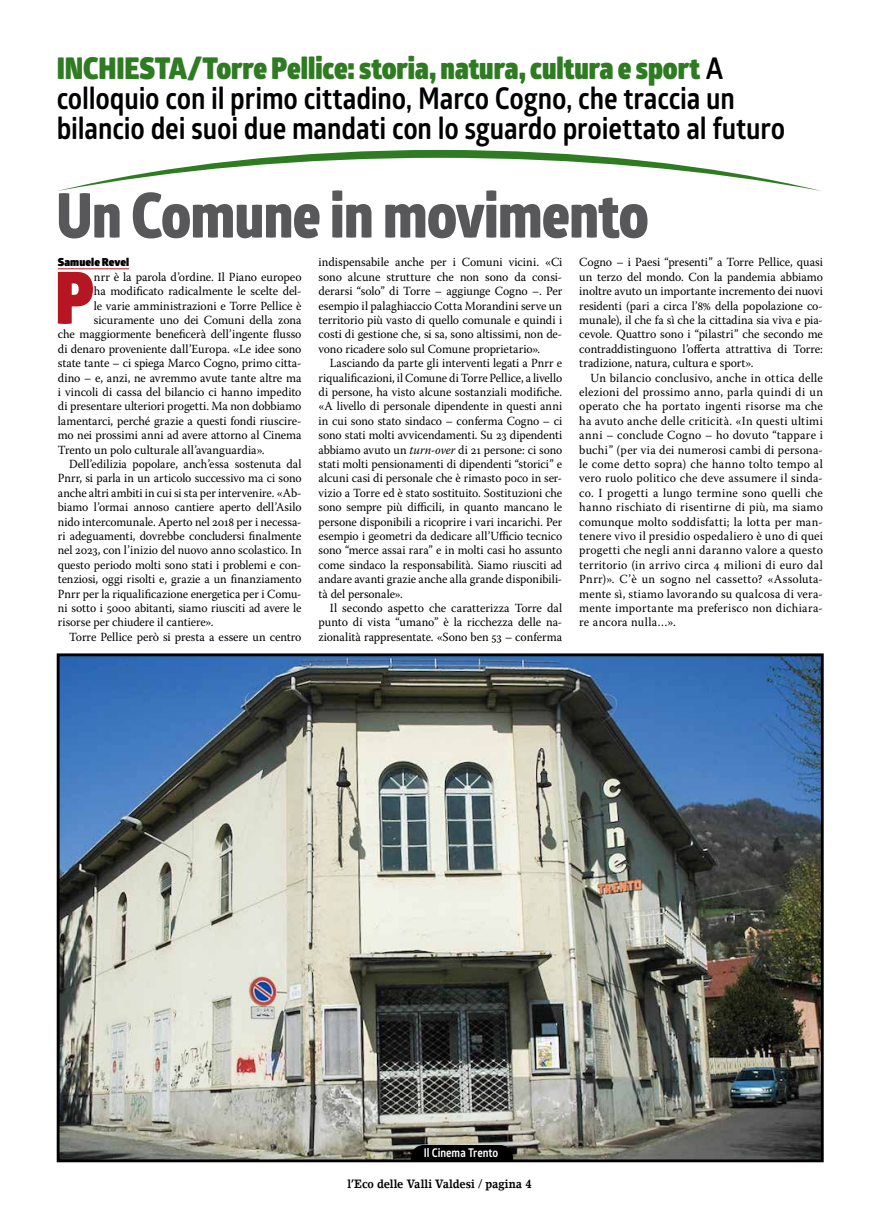
<style>
.page{position:relative;width:879px;height:1219px;background:#fff}
.page>*{position:absolute;margin:0;border:0;box-sizing:border-box;transform-origin:0 0}
.t1{font:900 72.4px "Glober";color:#b51621;scale:.88 1}
.t2{font:800 62px "Glober";letter-spacing:-.015em;color:#58585a;scale:.88 1}
.t3{font:700 30px/30px "Glober";letter-spacing:-.005em;color:#000;scale:.88 1}
.t4{font:12.4px/14.4px "Warnock Pro";color:#000;text-align:justify;scale:.96 1}
.t5{font:12.4px/14.4px "Warnock Pro";color:#000;text-align:justify;scale:.95 1}
.t6{font:700 12px "Lino Letter Std";letter-spacing:-.005em;color:#000;scale:.88 1}
.t7{font:700 12px "Glober";color:#fff;scale:.88 1}
.t8{font:900 11px "Glober";letter-spacing:.01em;color:#000}
.s1{font-weight:900;color:#2e7b22}
.s2{font-style:italic}
</style>
<div class="page">
<hr style="left:58px;top:269px;width:71px;height:1px;background:#b51621">
<img style="left:61px;top:657px;width:758px;height:501px">
<div style="left:57px;top:653px;width:766px;height:509px;border:3px solid #000"></div>
<div style="left:409px;top:1145px;width:105px;height:16px;background:#000"></div>
<svg style="left:58px;top:150px;width:763px;height:41px"></svg>
<h3 class="t3" style="left:57px;top:53px;width:829px"><span class="s1">INCHIESTA/Torre Pellice: storia, natura, cultura e sport</span> A colloquio con il primo cittadino, Marco Cogno, che traccia un bilancio dei suoi due mandati con lo sguardo proiettato al futuro</h3>
<h2 class="t2" style="left:56px;top:169px;width:675px">Un Comune in movimento</h2>
<p class="t8" style="left:58px;top:254px;width:73px">Samuele Revel</p>
<h1 class="t1" style="left:55px;top:242px;width:46px">P</h1>
<p class="t4" style="left:94px;top:269px;width:218px">nrr è la parola d’ordine. Il Piano europeo</p>
<p class="t4" style="left:94px;top:284px;width:218px">ha modificato radicalmente le scelte del-</p>
<p class="t4" style="left:94px;top:298px;width:218px">le varie amministrazioni e Torre Pellice è</p>
<p class="t4" style="left:94px;top:313px;width:218px">sicuramente uno dei Comuni della zona</p>
<p class="t4" style="left:58px;top:327px;width:255px">che maggiormente beneficerà dell’ingente flusso</p>
<p class="t4" style="left:58px;top:341px;width:255px">di denaro proveniente dall’Europa. «Le idee sono</p>
<p class="t4" style="left:58px;top:356px;width:255px">state tante – ci spiega Marco Cogno, primo citta-</p>
<p class="t4" style="left:58px;top:370px;width:255px">dino – e, anzi, ne avremmo avute tante altre ma</p>
<p class="t4" style="left:58px;top:385px;width:255px">i vincoli di cassa del bilancio ci hanno impedito</p>
<p class="t4" style="left:58px;top:399px;width:255px">di presentare ulteriori progetti. Ma non dobbiamo</p>
<p class="t4" style="left:58px;top:413px;width:255px">lamentarci, perché grazie a questi fondi riuscire-</p>
<p class="t4" style="left:58px;top:428px;width:255px">mo nei prossimi anni ad avere attorno al Cinema</p>
<p class="t4" style="left:58px;top:442px;width:217px">Trento un polo culturale all’avanguardia».</p>
<p class="t5" style="left:69px;top:457px;width:246px">Dell’edilizia popolare, anch’essa sostenuta dal</p>
<p class="t5" style="left:58px;top:471px;width:258px">Pnrr, si parla in un articolo successivo ma ci sono</p>
<p class="t5" style="left:58px;top:485px;width:258px">anche altri ambiti in cui si sta per intervenire. «Ab-</p>
<p class="t5" style="left:58px;top:500px;width:258px">biamo l’ormai annoso cantiere aperto dell’Asilo</p>
<p class="t5" style="left:58px;top:514px;width:258px">nido intercomunale. Aperto nel 2018 per i necessa-</p>
<p class="t5" style="left:58px;top:529px;width:258px">ri adeguamenti, dovrebbe concludersi finalmente</p>
<p class="t5" style="left:58px;top:543px;width:258px">nel 2023, con l’inizio del nuovo anno scolastico. In</p>
<p class="t5" style="left:58px;top:557px;width:258px">questo periodo molti sono stati i problemi e con-</p>
<p class="t5" style="left:58px;top:572px;width:258px">tenziosi, oggi risolti e, grazie a un finanziamento</p>
<p class="t5" style="left:58px;top:586px;width:258px">Pnrr per la riqualificazione energetica per i Comu-</p>
<p class="t5" style="left:58px;top:601px;width:258px">ni sotto i 5000 abitanti, siamo riusciti ad avere le</p>
<p class="t5" style="left:58px;top:615px;width:165px">risorse per chiudere il cantiere».</p>
<p class="t4" style="left:69px;top:629px;width:243px">Torre Pellice però si presta a essere un centro</p>
<p class="t4" style="left:318px;top:255px;width:255px">indispensabile anche per i Comuni vicini. «Ci sono alcune strutture che non sono da consi&shy;derarsi “solo” di Torre – aggiunge Cogno –. Per esempio il palaghiaccio Cotta Morandini serve un territorio più vasto di quello comunale e quindi i costi di gestione che, si sa, sono altissimi, non de&shy;vono ricadere solo sul Comune proprietario».</p>
<p class="t5" style="left:318px;top:356px;width:258px;text-indent:11px">Lasciando da parte gli interventi legati a Pnrr e riqualificazioni, il Comune di Torre Pellice, a livello di persone, ha visto alcune sostanziali modifiche. «A livello di personale dipendente in questi anni in cui sono stato sindaco – conferma Cogno – ci sono stati molti avvicendamenti. Su 23 dipendenti abbiamo avuto un <span class="s2">turn-over</span> di 21 persone: ci sono stati molti pensionamenti di dipendenti “storici” e alcuni casi di personale che è rimasto poco in ser&shy;vizio a Torre ed è stato sostituito. Sostituzioni che sono sempre più difficili, in quanto mancano le persone disponibili a ricoprire i vari incarichi. Per esempio i geometri da dedicare all’Ufficio tecnico sono “merce assai rara” e in molti casi ho assunto come sindaco la responsabilità. Siamo riusciti ad andare avanti grazie anche alla grande disponibili&shy;tà del personale».</p>
<p class="t4" style="left:318px;top:601px;width:255px;text-indent:11px">Il secondo aspetto che caratterizza Torre dal punto di vista “umano” è la ricchezza delle na&shy;zionalità rappresentate. «Sono ben 53 – conferma</p>
<p class="t4" style="left:579px;top:255px;width:255px">Cogno – i Paesi “presenti” a Torre Pellice, quasi un terzo del mondo. Con la pandemia abbiamo inoltre avuto un importante incremento dei nuovi residenti (pari a circa l’8% della popolazione co&shy;munale), il che fa sì che la cittadina sia viva e pia&shy;cevole. Quattro sono i “pilastri” che secondo me contraddistinguono l’offerta attrattiva di Torre: tradizione, natura, cultura e sport».</p>
<p class="t4" style="left:579px;top:370px;width:255px;text-indent:11px">Un bilancio conclusivo, anche in ottica delle elezioni del prossimo anno, parla quindi di un operato che ha portato ingenti risorse ma che ha avuto anche delle criticità. «In questi ultimi anni – conclude Cogno – ho dovuto “tappare i buchi” (per via dei numerosi cambi di persona&shy;le come detto sopra) che hanno tolto tempo al vero ruolo politico che deve assumere il sinda&shy;co. I progetti a lungo termine sono quelli che hanno rischiato di risentirne di più, ma siamo comunque molto soddisfatti; la lotta per man&shy;tenere vivo il presidio ospedaliero è uno di quei progetti che negli anni daranno valore a questo territorio (in arrivo circa 4 milioni di euro dal Pnrr)». C’è un sogno nel cassetto? «Assoluta&shy;mente sì, stiamo lavorando su qualcosa di vera&shy;mente importante ma preferisco non dichiara&shy;re ancora nulla…».</p>
<p class="t7" style="left:424px;top:1144px;width:86px">Il Cinema Trento</p>
<p class="t6" style="left:347px;top:1176px;width:211px">l’Eco delle Valli Valdesi / pagina 4</p>
</div>
